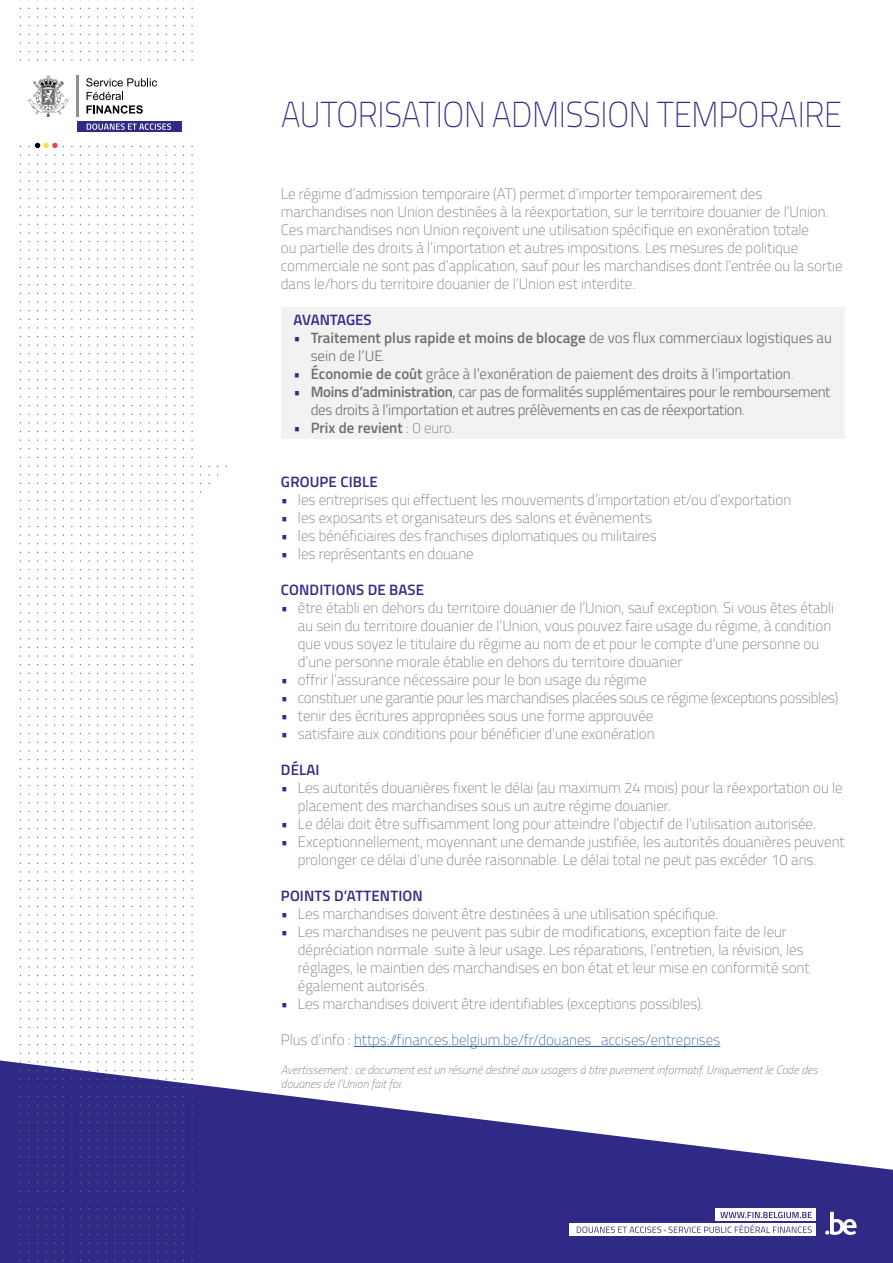
<style>
.page{position:relative;width:893px;height:1263px;background:#fff}
.page>*{position:absolute;margin:0;border:0;box-sizing:border-box;transform-origin:0 0}
.t1{font:100 36px "Titillium";letter-spacing:-.01em;color:#2f2a85;scale:.91 1}
.t2{font:100 15px/18px "Titillium";color:#706f6f}
.t3{font:300 15px/18px "Titillium";letter-spacing:-.02em;color:#706f6f}
.t4{font:100 15px "Titillium";letter-spacing:-.02em;color:#706f6f}
.t5{font:100 15px "Titillium";color:#275b9b}
.t6{font:300 15px "Titillium";color:#706f6f}
.t7{font:600 15px "Titillium";letter-spacing:.01em;color:#2f2a85}
.t8{font:600 15px "Titillium";color:#706f6f}
.t9{font:italic 100 12px/14.4px "Titillium";color:#706f6f}
.s1{font-weight:100;color:#2f2a85}
.s2{font-weight:600}
.s3{font-weight:100}
.s4{font-weight:600;color:#2f2a85}
.s5{color:#2f2a85}
.s6{color:#706f6f}
</style>
<div class="page">
<svg style="left:0;top:1060px;width:893px;height:203px;fill:#2f2a85"></svg>
<svg style="left:183px;top:0;width:1px;height:1263px"></svg>
<svg style="left:191px;top:0;width:2px;height:1263px"></svg>
<svg style="left:20px;top:0;width:1px;height:1263px"></svg>
<div style="left:19px;top:62px;width:174px;height:83px;background:#fff"></div>
<div style="left:77px;top:121px;width:104px;height:11px;background:#2f2a85"></div>
<hr style="left:77px;top:75px;width:2px;height:42px;background:#909090">
<svg style="left:28px;top:0;width:45px;height:1263px"></svg>
<svg style="left:80px;top:0;width:96px;height:1263px"></svg>
<svg style="left:825px;top:1212px;width:31px;height:23px"></svg>
<div style="left:569px;top:1223px;width:247px;height:12px;background:#fff"></div>
<svg style="left:577px;top:1224px;width:235px;height:9px"></svg>
<div style="left:715px;top:1208px;width:101px;height:13px;background:#fff"></div>
<svg style="left:720px;top:1212px;width:92px;height:6px"></svg>
<div style="left:281px;top:307px;width:564px;height:132px;background:#f2f2f2"></div>
<hr style="left:354px;top:1046px;width:366px;height:1px;background:#275b9b">
<h1 class="t1" style="left:281px;top:88px;width:618px">AUTORISATION ADMISSION TEMPORAIRE</h1>
<p class="t2" style="left:281px;top:184px;width:563px">Le régime d’admission temporaire (AT) permet d’importer temporairement des marchandises non Union destinées à la réexportation, sur le territoire douanier de l’Union.<br>Ces marchandises non Union reçoivent une utilisation spécifique en exonération totale<br>ou partielle des droits à l’importation et autres impositions. Les mesures de politique commerciale ne sont pas d’application, sauf pour les marchandises dont l’entrée ou la sortie dans le/hors du territoire douanier de l’Union est interdite.</p>
<p class="t7" style="left:294px;top:308px;width:80px">AVANTAGES</p>
<p class="t3" style="left:311px;top:328px;width:523px;text-indent:-17px"><span class="s1">•</span> <span class="s2">Traitement plus rapide et moins de blocage</span> de vos flux commerciaux logistiques au sein de l’UE<span class="s3">.</span></p>
<p class="t6" style="left:294px;top:363px;width:501px"><span class="s4">•</span> <span class="s2">Économie de coût</span> grâce à l’exonération de paiement des droits à l’importation<span class="s3">.</span></p>
<p class="t3" style="left:311px;top:382px;width:521px;text-indent:-17px"><span class="s1">•</span> <span class="s2">Moins d’administration</span>, car pas de formalités supplémentaires pour le remboursement des droits à l’importation et autres prélèvements en cas de réexportation<span class="s3">.</span></p>
<p class="t8" style="left:294px;top:416px;width:163px"><span class="s1">•</span> Prix de revient <span class="s3">: 0 euro.</span></p>
<p class="t7" style="left:281px;top:470px;width:98px">GROUPE CIBLE</p>
<p class="t2" style="left:281px;top:490px;width:512px"><span class="s5">•</span> les entreprises qui effectuent les mouvements d’importation et/ou d’exportation</p>
<p class="t2" style="left:281px;top:508px;width:373px"><span class="s5">•</span> les exposants et organisateurs des salons et évènements</p>
<p class="t2" style="left:281px;top:526px;width:377px"><span class="s5">•</span> les bénéficiaires des franchises diplomatiques ou militaires</p>
<p class="t2" style="left:281px;top:544px;width:194px"><span class="s5">•</span> les représentants en douane</p>
<p class="t7" style="left:281px;top:578px;width:145px">CONDITIONS DE BASE</p>
<p class="t2" style="left:298px;top:598px;width:538px;text-indent:-17px"><span class="s5">•</span> être établi en dehors du territoire douanier de l’Union, sauf exception. Si vous êtes établi au sein du territoire douanier de l’Union, vous pouvez faire usage du régime, à condition que vous soyez le titulaire du régime au nom de et pour le compte d’une personne ou d’une personne morale établie en dehors du territoire douanier</p>
<p class="t2" style="left:281px;top:670px;width:367px"><span class="s5">•</span> offrir l’assurance nécessaire pour le bon usage du régime</p>
<p class="t4" style="left:281px;top:687px;width:559px"><span class="s5">•</span> constituer une garantie pour les marchandises placées sous ce régime (exceptions possibles)</p>
<p class="t2" style="left:281px;top:706px;width:374px"><span class="s5">•</span> tenir des écritures appropriées sous une forme approuvée</p>
<p class="t2" style="left:281px;top:724px;width:375px"><span class="s5">•</span> satisfaire aux conditions pour bénéficier d’une exonération</p>
<p class="t7" style="left:281px;top:758px;width:40px">DÉLAI</p>
<p class="t2" style="left:298px;top:778px;width:546px;text-indent:-17px"><span class="s5">•</span> Les autorités douanières fixent le délai (au maximum 24 mois) pour la réexportation ou le placement des marchandises sous un autre régime douanier.</p>
<p class="t2" style="left:281px;top:814px;width:537px"><span class="s5">•</span> Le délai doit être suffisamment long pour atteindre l’objectif de l’utilisation autorisée.</p>
<p class="t2" style="left:298px;top:832px;width:548px;text-indent:-17px"><span class="s5">•</span> Exceptionnellement, moyennant une demande justifiée, les autorités douanières peuvent prolonger ce délai d’une durée raisonnable. Le délai total ne peut pas excéder 10 ans.</p>
<p class="t7" style="left:281px;top:884px;width:143px">POINTS D’ATTENTION</p>
<p class="t2" style="left:281px;top:904px;width:439px"><span class="s5">•</span> Les marchandises doivent être destinées à une utilisation spécifique.</p>
<p class="t2" style="left:298px;top:922px;width:513px;text-indent:-17px"><span class="s5">•</span> Les marchandises ne peuvent pas subir de modifications, exception faite de leur dépréciation normale suite à leur usage. Les réparations, l’entretien, la révision, les réglages, le maintien des marchandises en bon état et leur mise en conformité sont également autorisés.</p>
<p class="t2" style="left:281px;top:994px;width:424px"><span class="s5">•</span> Les marchandises doivent être identifiables (exceptions possibles).</p>
<p class="t5" style="left:281px;top:1029px;width:441px"><span class="s6">Plus d’info :</span> https://finances.belgium.be/fr/douanes_accises/entreprises</p>
<p class="t9" style="left:281px;top:1062px;width:538px">Avertissement : ce document est un résumé destiné aux usagers à titre purement informatif. Uniquement le Code des douanes de l’Union fait foi.</p>
</div>
